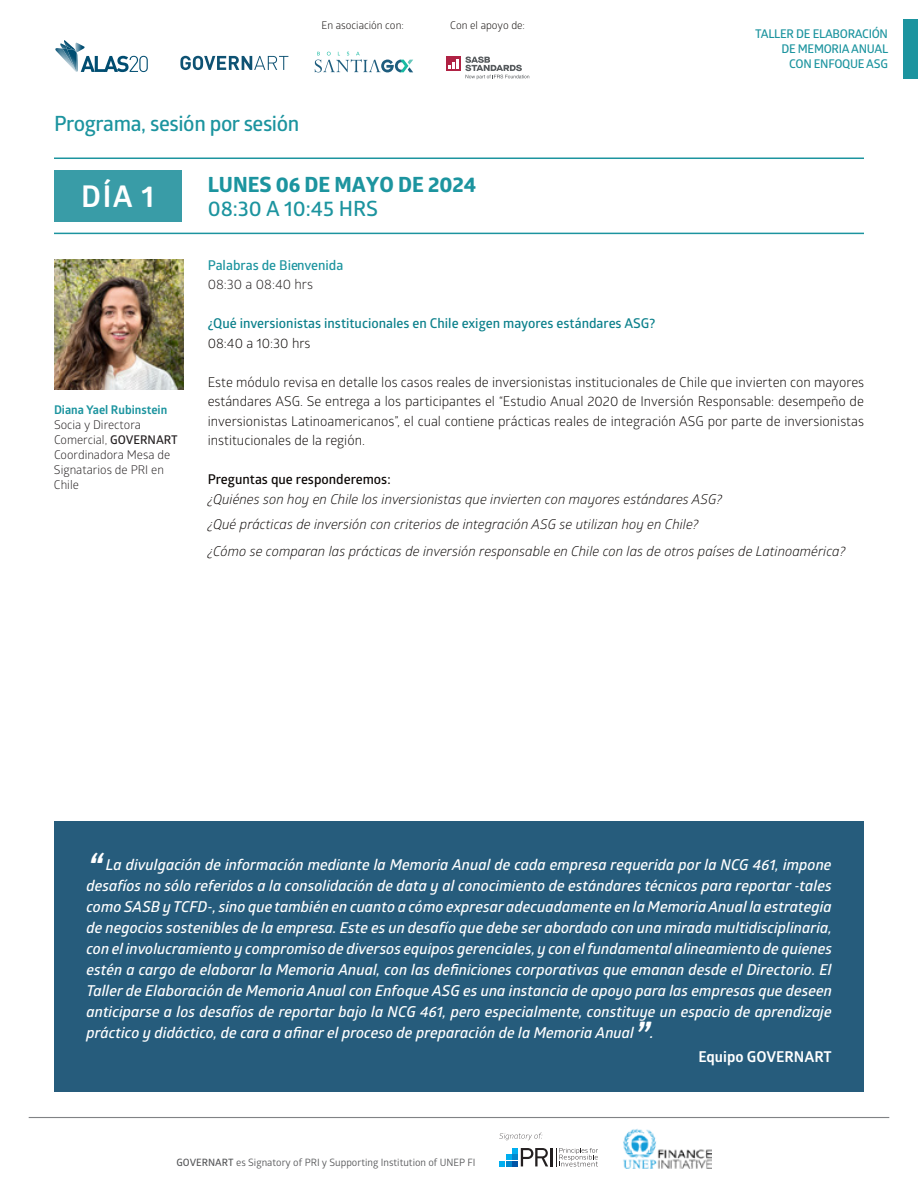
<style>
.page{position:relative;width:918px;height:1188px;background:#fff}
.page>*{position:absolute;margin:0;border:0;box-sizing:border-box;transform-origin:0 0}
.t1{font:italic 600 45px "Glober";color:#fff}
.t2{font:700 30px "Glober";color:#fff}
.t3{font:600 21px "Glober";letter-spacing:-.02em;color:#1c949f}
.t4{font:700 21px "Globerx";color:#1c949f}
.t5{font:600 21px "Glober";color:#1c949f}
.t6{font:italic 600 16.5px "Glober";color:#fff}
.t7{font:italic 600 15px/21px "Glober";color:#fff;text-align:justify}
.t8{font:700 15px "Glober";color:#fff}
.t9{font:13.5px/19.5px "Glober";color:#0c0806;text-align:justify}
.t10{font:italic 13.5px/25.5px "Glober";color:#0c0806}
.t11{font:600 13.5px "Glober";color:#0b808b}
.t12{font:600 13.5px "Glober";color:#0c0806}
.t13{font:600 13.5px "Glober";color:#1c949f}
.t14{font:13.5px "Glober";color:#231f20}
.t15{font:12px/15px "Glober";color:#231f20}
.t16{font:600 12px/15px "Glober";letter-spacing:-.025em;color:#1c949f;text-align:right}
.t17{font:700 12px "Glober";color:#1c949f}
.t18{font:10.5px "Glober";color:#0c0806}
.t19{font:10.2px "Glober";color:#57585a}
.s1{font-weight:600}
</style>
<div class="page">
<hr style="left:29px;top:1117px;width:860px;height:1px;background:#808285">
<svg style="left:499px;top:1148px;width:99px;height:19px"></svg>
<svg style="left:499px;top:1133px;width:43px;height:7px"></svg>
<img style="left:623px;top:1129px;width:88px;height:39px">
<hr style="left:54px;top:158px;width:810px;height:1px;background:#1c949f">
<div style="left:54px;top:170px;width:128px;height:51px;background:#399ca7"></div>
<hr style="left:54px;top:233px;width:810px;height:1px;background:#1c949f">
<img style="left:54px;top:260px;width:130px;height:130px">
<div style="left:54px;top:821px;width:810px;height:271px;background:#265c7c"></div>
<div style="left:903px;top:19px;width:15px;height:60px;background:#1c949f"></div>
<img style="left:55px;top:48px;width:5px;height:7px">
<svg style="left:60px;top:40px;width:88px;height:32px"></svg>
<svg style="left:446px;top:57px;width:15px;height:14px"></svg>
<svg style="left:449px;top:59px;width:9px;height:10px"></svg>
<svg style="left:465px;top:57px;width:64px;height:22px"></svg>
<svg style="left:315px;top:52px;width:98px;height:20px"></svg>
<svg style="left:180px;top:56px;width:108px;height:14px"></svg>
<p class="t18" style="left:322px;top:18px;width:84px">En asociación con:</p>
<p class="t18" style="left:450px;top:18px;width:76px">Con el apoyo de:</p>
<h3 class="t3" style="left:54px;top:108px;width:247px">Programa, sesión por sesión</h3>
<h2 class="t2" style="left:81px;top:175px;width:75px">DÍA 1</h2>
<h3 class="t4" style="left:208px;top:169px;width:270px">LUNES 06 DE MAYO DE 2024</h3>
<h3 class="t5" style="left:208px;top:194px;width:172px">08:30 A 10:45 HRS</h3>
<p class="t16" style="left:755px;top:26px;width:135px">TALLER DE ELABORACIÓN<br>DE MEMORIA ANUAL<br>CON ENFOQUE ASG</p>
<p class="t17" style="left:54px;top:402px;width:115px">Diana Yael Rubinstein</p>
<p class="t15" style="left:54px;top:417px;width:89px">Socia y Directora</p>
<p class="t15" style="left:54px;top:462px;width:112px">Signatarios de PRI en<br>Chile</p>
<p class="t15" style="left:54px;top:432px;width:125px">Comercial, <span class="s1">GOVERNART<br></span>Coordinadora Mesa de</p>
<p class="t13" style="left:208px;top:256px;width:137px">Palabras de Bienvenida</p>
<p class="t14" style="left:208px;top:275px;width:107px">08:30 a 08:40 hrs</p>
<p class="t11" style="left:208px;top:314px;width:449px">¿Qué inversionistas institucionales en Chile exigen mayores estándares ASG?</p>
<p class="t9" style="left:208px;top:333px;width:104px">08:40 a 10:30 hrs</p>
<p class="t9" style="left:208px;top:372px;width:658px">Este módulo revisa en detalle los casos reales de inversionistas institucionales de Chile que invierten con mayores estándares ASG. Se entrega a los participantes el “Estudio Anual 2020 de Inversión Responsable: desempeño de inversionistas Latinoamericanos”, el cual contiene prácticas reales de integración ASG por parte de inversionistas institucionales de la región.</p>
<p class="t12" style="left:208px;top:470px;width:184px">Preguntas que responderemos:</p>
<p class="t10" style="left:208px;top:486px;width:516px">¿Quiénes son hoy en Chile los inversionistas que invierten con mayores estándares ASG? ¿Qué prácticas de inversión con criterios de integración ASG se utilizan hoy en Chile?</p>
<p class="t10" style="left:208px;top:538px;width:639px">¿Cómo se comparan las prácticas de inversión responsable en Chile con las de otros países de Latinoamérica?</p>
<h1 class="t1" style="left:86px;top:837px;width:16px">“</h1>
<p class="t7" style="left:86px;top:853px;width:747px;text-indent:19px">La divulgación de información mediante la Memoria Anual de cada empresa requerida por la NCG 461, impone desafíos no sólo referidos a la consolidación de data y al conocimiento de estándares técnicos para reportar -tales como SASB y TCFD-, sino que también en cuanto a cómo expresar adecuadamente en la MemoriaAnual la estrategia de negocios sostenibles de la empresa. Este es un desafío que debe ser abordado con una mirada multidisciplinaria, con el involucramiento y compromiso de diversos equipos gerenciales, y con el fundamental alineamiento de quienes estén a cargo de elaborar la Memoria Anual, con las definiciones corporativas que emanan desde el Directorio. El Taller de Elaboración de Memoria Anual con Enfoque ASG es una instancia de apoyo para las empresas que deseen anticiparse a los desafíos de reportar bajo la NCG 461, pero especialmente, constituye un espacio de aprendizaje práctico y didáctico, de cara a afinar el proceso de preparación de la Memoria Anual</p>
<h1 class="t1" style="left:634px;top:1007px;width:18px">”</h1>
<p class="t6" style="left:650px;top:1020px;width:5px">.</p>
<p class="t19" style="left:176px;top:1155px;width:301px"><span class="s1">GOVERNART</span> es Signatory of PRI y Supporting Institution of UNEP FI</p>
<p class="t8" style="left:698px;top:1046px;width:135px">Equipo GOVERNART</p>
</div>
